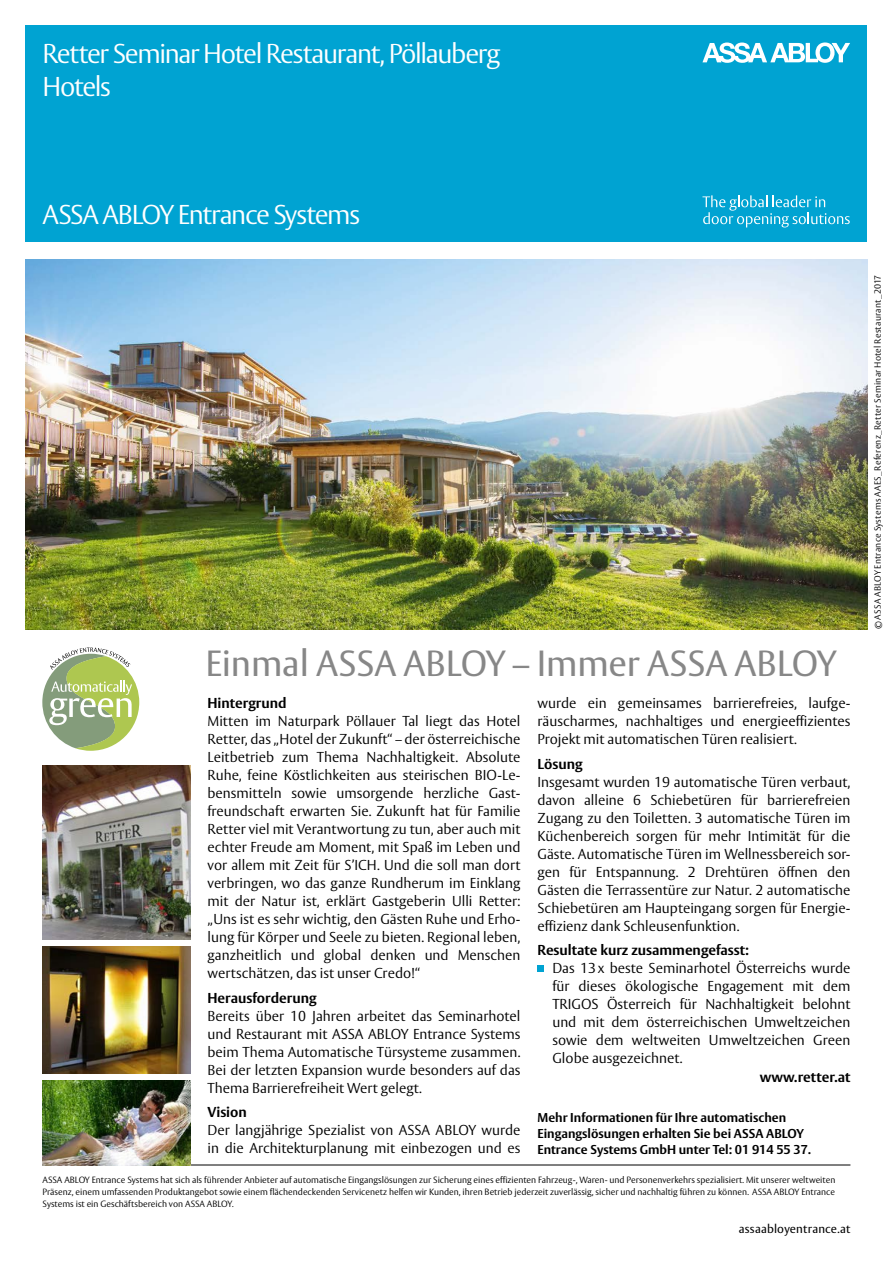
<style>
.page{position:relative;width:893px;height:1263px;background:#fff}
.page>*{position:absolute;margin:0;border:0;box-sizing:border-box;transform-origin:0 0}
.t1{font:36px "ASSA Vesta";letter-spacing:-.005em;color:#878787}
.t2{font:300 27px/32.4px "ASSA Vesta";letter-spacing:-.05em;color:#fff}
.t3{font:300 14.25px/18px "ASSA Vesta";color:#000;text-align:justify}
.t4{font:700 14.25px "ASSA Vesta";color:#000}
.t5{font:700 12.75px/15.8px "ASSA Vesta";color:#000}
.t6{font:12px "ASSA Vesta";letter-spacing:.015em;color:#000}
.t7{font:300 9px/12px "ASSA Vesta";letter-spacing:.02em;color:#000;text-align:justify}
</style>
<div class="page">
<hr style="left:43px;top:1165px;width:807px;height:1px;background:#000">
<div style="left:537px;top:965px;width:7px;height:7px;background:#00a3d2"></div>
<svg style="left:42px;top:647px;width:97px;height:104px"></svg>
<div style="left:26px;top:26px;width:841px;height:216px;background:#00a3d2"></div>
<svg style="left:702px;top:42px;width:148px;height:21px"></svg>
<svg style="left:702px;top:195px;width:148px;height:32px"></svg>
<img style="left:26px;top:259px;width:841px;height:370px">
<img style="left:43px;top:765px;width:147px;height:175px">
<img style="left:43px;top:946px;width:147px;height:128px">
<img style="left:43px;top:1080px;width:147px;height:85px">
<h2 class="t2" style="left:43px;top:39px;width:459px">Retter Seminar Hotel Restaurant, Pöllauberg<br>Hotels</h2>
<h2 class="t2" style="left:43px;top:200px;width:319px">ASSA ABLOY Entrance Systems</h2>
<h1 class="t1" style="left:205px;top:642px;width:633px">Einmal ASSA ABLOY – Immer ASSA ABLOY</h1>
<p class="t4" style="left:207px;top:695px;width:81px">Hintergrund</p>
<p class="t3" style="left:207px;top:713px;width:314px">Mitten im Naturpark Pöllauer Tal liegt das Hotel Retter, das „Hotel der Zukunft“ – der österreichische Leitbetrieb zum Thema Nachhaltigkeit. Absolute Ruhe, feine Köstlichkeiten aus steirischen BIO-Le&shy;bensmitteln sowie umsorgende herzliche Gast&shy;freundschaft erwarten Sie. Zukunft hat für Familie Retter viel mit Verantwortung zu tun, aber auch mit echter Freude am Moment, mit Spaß im Leben und vor allem mit Zeit für S’ICH. Und die soll man dort verbringen, wo das ganze Rundherum im Einklang mit der Natur ist, erklärt Gastgeberin Ulli Retter: „Uns ist es sehr wichtig, den Gästen Ruhe und Erho&shy;lung für Körper und Seele zu bieten. Regional leben, ganzheitlich und global denken und Menschen wertschätzen, das ist unser Credo!“</p>
<p class="t4" style="left:207px;top:989px;width:111px">Herausforderung</p>
<p class="t3" style="left:207px;top:1007px;width:314px">Bereits über 10 Jahren arbeitet das Seminarhotel und Restaurant mit ASSA ABLOY Entrance Systems beim Thema Automatische Türsysteme zusammen.<br>Bei der letzten Expansion wurde besonders auf das Thema Barrierefreiheit Wert gelegt.</p>
<p class="t4" style="left:207px;top:1103px;width:41px">Vision</p>
<p class="t3" style="left:207px;top:1122px;width:314px">Der langjährige Spezialist von ASSA ABLOY wurde in die Architekturplanung mit einbezogen und es</p>
<p class="t3" style="left:537px;top:695px;width:314px">wurde ein gemeinsames barrierefreies, laufge&shy;räuscharmes, nachhaltiges und energieeffizientes Projekt mit automatischen Türen realisiert.</p>
<p class="t4" style="left:537px;top:755px;width:47px">Lösung</p>
<p class="t3" style="left:537px;top:773px;width:314px">Insgesamt wurden 19 automatische Türen verbaut, davon alleine 6 Schiebetüren für barrierefreien Zugang zu den Toiletten. 3 automatische Türen im Küchenbereich sorgen für mehr Intimität für die Gäste. Automatische Türen im Wellnessbereich sor&shy;gen für Entspannung. 2 Drehtüren öffnen den Gästen die Terrassentüre zur Natur. 2 automatische Schiebetüren am Haupteingang sorgen für Energie&shy;effizienz dank Schleusenfunktion.</p>
<p class="t4" style="left:537px;top:941px;width:213px">Resultate kurz zusammengefasst:</p>
<p class="t3" style="left:552px;top:960px;width:300px">Das 13x beste Seminarhotel Österreichs wurde für dieses ökologische Engagement mit dem TRIGOS Österreich für Nachhaltigkeit belohnt und mit dem österreichischen Umweltzeichen sowie dem weltweiten Umweltzeichen Green Globe ausgezeichnet.</p>
<p class="t4" style="left:760px;top:1068px;width:92px">www.retter.at</p>
<p class="t5" style="left:537px;top:1110px;width:275px">Mehr Informationen für Ihre automatischen<br>Eingangslösungen erhalten Sie bei ASSA ABLOY<br>Entrance Systems GmbH unter Tel: 01 914 55 37.</p>
<p class="t7" style="left:43px;top:1174px;width:794px">ASSA ABLOY Entrance Systems hat sich als führender Anbieter auf automatische Eingangslösungen zur Sicherung eines effizienten Fahrzeug-, Waren- und Personenverkehrs spezialisiert. Mit unserer weltweiten Präsenz, einem umfassenden Produktangebot sowie einem flächendeckenden Servicenetz helfen wir Kunden, ihren Betrieb jederzeit zuverlässig, sicher und nachhaltig führen zu können. ASSA ABLOY Entrance Systems ist ein Geschäftsbereich von ASSA ABLOY.</p>
<p class="t6" style="left:739px;top:1222px;width:113px">assaabloyentrance.at</p>
<p class="t7" style="left:872px;top:629px;width:356px;rotate:-90deg">© ASSA ABLOY Entrance Systems AAES_Referenz_Retter Seminar Hotel Restaurant_2017</p>
</div>
